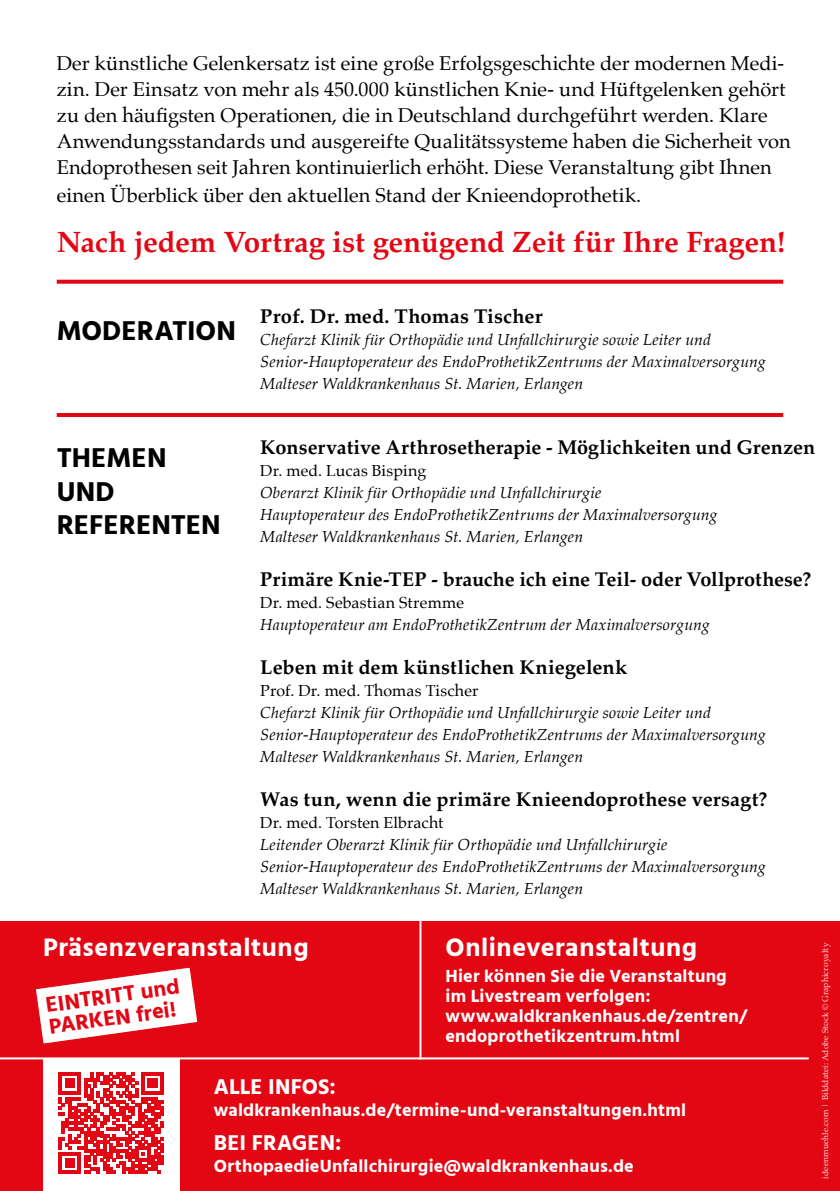
<style>
.page{position:relative;width:840px;height:1191px;background:#fff}
.page>*{position:absolute;margin:0;border:0;box-sizing:border-box;transform-origin:0 0}
.t1{font:700 29.6px "Palatino";letter-spacing:-.005em;color:#e30613}
.t2{font:700 28px/33.6px "Hind";letter-spacing:.005em;color:#000}
.t3{font:700 26px "Hind";letter-spacing:.025em;color:#fff}
.t4{font:700 22px/22px "Hind";color:#e30613}
.t5{font:700 22px "Hind";letter-spacing:.005em;color:#fff}
.t6{font:20px/26px "Palatino";color:#000}
.t7{font:700 20px "Palatino";letter-spacing:.005em;color:#000}
.t8{font:700 18px/20px "Hind";letter-spacing:.01em;color:#fff}
.t9{font:italic 16px/22px "Palatino";letter-spacing:.01em;color:#000}
.t10{font:16px "Palatino";letter-spacing:.01em;color:#000}
.t11{font:8.4px "Palatino";letter-spacing:.01em;color:#fce3d7}
</style>
<div class="page">
<div style="left:0;top:921px;width:839px;height:270px;background:#e30613"></div>
<div style="left:43px;top:1058px;width:136px;height:133px;background:#fff"></div>
<svg style="left:59px;top:1072px;width:104px;height:101px"></svg>
<hr style="left:419px;top:869px;width:2px;height:190px;background:#fff">
<hr style="left:0;top:1057px;width:808px;height:2px;background:#fff">
<svg style="left:36px;top:967px;width:162px;height:77px"></svg>
<hr style="left:57px;top:413px;width:725px;height:4px;background:#e30613">
<svg style="left:57px;top:280px;width:725px;height:4px;background:#e51723"></svg>
<p class="t6" style="left:57px;top:50px;width:735px">Der künstliche Gelenkersatz ist eine große Erfolgsgeschichte der modernen Medi&shy;zin. Der Einsatz von mehr als 450.000 künstlichen Knie- und Hüftgelenken gehört zu den häufigsten Operationen, die in Deutschland durchgeführt werden. Klare Anwendungsstandards und ausgereifte Qualitätssysteme haben die Sicherheit von Endoprothesen seit Jahren kontinuierlich erhöht. Diese Veranstaltung gibt Ihnen</p>
<p class="t6" style="left:57px;top:182px;width:585px">einen Überblick über den aktuellen Stand der Knieendoprothetik.</p>
<h1 class="t1" style="left:57px;top:217px;width:729px">Nach jedem Vortrag ist genügend Zeit für Ihre Fragen!</h1>
<h2 class="t2" style="left:57px;top:313px;width:180px">MODERATION</h2>
<h2 class="t2" style="left:57px;top:441px;width:165px">THEMEN<br>UND<br>REFERENTEN</h2>
<p class="t7" style="left:260px;top:299px;width:283px">Prof. Dr. med. Thomas Tischer</p>
<p class="t9" style="left:260px;top:328px;width:506px">Chefarzt Klinik für Orthopädie und Unfallchirurgie sowie Leiter und<br>Senior-Hauptoperateur des EndoProthetikZentrums der Maximalversorgung<br>Malteser Waldkrankenhaus St. Marien, Erlangen</p>
<p class="t7" style="left:260px;top:430px;width:556px">Konservative Arthrosetherapie - Möglichkeiten und Grenzen</p>
<p class="t10" style="left:260px;top:457px;width:168px">Dr. med. Lucas Bisping</p>
<p class="t9" style="left:260px;top:481px;width:458px">Oberarzt Klinik für Orthopädie und Unfallchirurgie<br>Hauptoperateur des EndoProthetikZentrums der Maximalversorgung<br>Malteser Waldkrankenhaus St. Marien, Erlangen</p>
<p class="t7" style="left:260px;top:562px;width:552px">Primäre Knie-TEP - brauche ich eine Teil- oder Vollprothese?</p>
<p class="t10" style="left:260px;top:589px;width:205px">Dr. med. Sebastian Stremme</p>
<p class="t9" style="left:260px;top:613px;width:450px">Hauptoperateur am EndoProthetikZentrum der Maximalversorgung</p>
<p class="t7" style="left:260px;top:650px;width:368px">Leben mit dem künstlichen Kniegelenk</p>
<p class="t10" style="left:260px;top:677px;width:220px">Prof. Dr. med. Thomas Tischer</p>
<p class="t9" style="left:260px;top:701px;width:506px">Chefarzt Klinik für Orthopädie und Unfallchirurgie sowie Leiter und<br>Senior-Hauptoperateur des EndoProthetikZentrums der Maximalversorgung<br>Malteser Waldkrankenhaus St. Marien, Erlangen</p>
<p class="t7" style="left:260px;top:782px;width:508px">Was tun, wenn die primäre Knieendoprothese versagt?</p>
<p class="t10" style="left:260px;top:809px;width:184px">Dr. med. Torsten Elbracht</p>
<p class="t9" style="left:260px;top:833px;width:506px">Leitender Oberarzt Klinik für Orthopädie und Unfallchirurgie<br>Senior-Hauptoperateur des EndoProthetikZentrums der Maximalversorgung<br>Malteser Waldkrankenhaus St. Marien, Erlangen</p>
<h3 class="t3" style="left:43px;top:932px;width:267px">Präsenzveranstaltung</h3>
<h3 class="t3" style="left:445px;top:932px;width:253px">Onlineveranstaltung</h3>
<p class="t8" style="left:445px;top:966px;width:303px">Hier können Sie die Veranstaltung im Livestream verfolgen: www.waldkrankenhaus.de/zentren/ endoprothetikzentrum.html</p>
<h3 class="t4" style="left:44px;top:993px;width:136px;rotate:-8deg">EINTRITT und<br>PARKEN frei!</h3>
<h3 class="t5" style="left:214px;top:1073px;width:123px">ALLE INFOS:</h3>
<p class="t8" style="left:214px;top:1099px;width:473px">waldkrankenhaus.de/termine-und-veranstaltungen.html</p>
<h3 class="t5" style="left:214px;top:1129px;width:129px">BEI FRAGEN:</h3>
<p class="t8" style="left:214px;top:1155px;width:421px">OrthopaedieUnfallchirurgie@waldkrankenhaus.de</p>
<p class="t11" style="left:817px;top:1178px;width:237px;rotate:-90deg">ideenmuehle.com | Bilddatei: Adobe Stock © Graphicroyalty</p>
</div>
